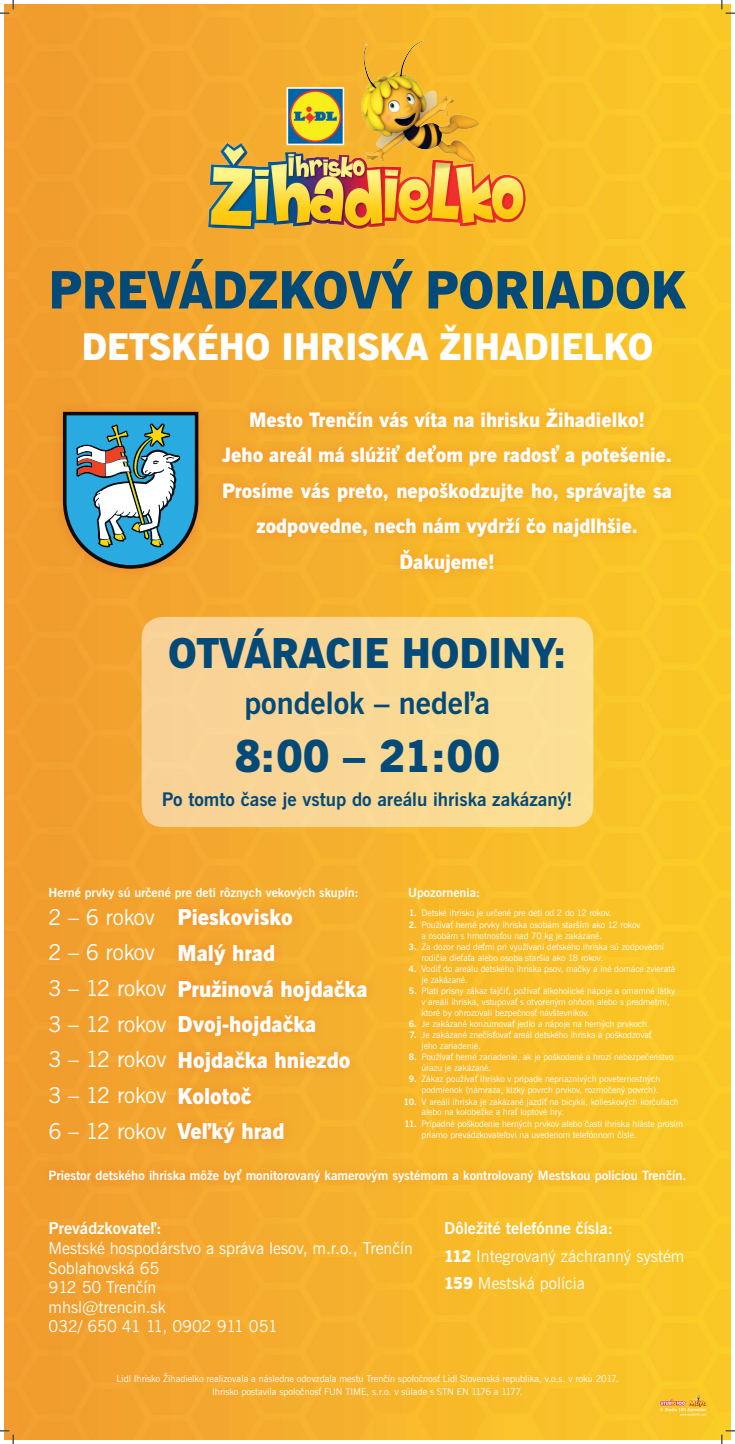
<style>
.page{position:relative;width:735px;height:1444px;background:#fff}
.page>*{position:absolute;margin:0;border:0;box-sizing:border-box;transform-origin:0 0}
.t1{font:51.19px "News Gothic X Bd BT";color:#044a79}
.t2{font:44.19px "News Gothic X Bd BT";color:#044a79}
.t3{font:41.06px "News Gothic X Bd BT";color:#044a79}
.t4{font:36.56px "News Gothic X Bd BT";color:#fff}
.t5{font:30.81px "News Gothic Bd BT";color:#044a79}
.t6{font:21.88px/35.6px "News Gothic X Bd BT";color:#fff}
.t7{font:21.88px/35.6px "News Gothic BT";color:#fff}
.t8{font:19.88px/35.5px "News Gothic X Bd BT";color:#fff;text-align:center}
.t9{font:18.75px "News Gothic Bd BT";color:#044a79}
.t10{font:16.38px/19.6px "News Gothic BT";color:#fff}
.t11{font:16.38px "News Gothic Bd BT";color:#fff}
.t12{font:12.81px "News Gothic Bd BT";color:#fff}
.t13{font:12.5px "News Gothic Bd BT";color:#fff}
.t14{font:9.38px/13.1px "News Gothic BT";color:#fff;text-align:center}
.t15{font:8.88px/10.9px "News Gothic BT";color:#fff}
.s1{font-family:"News Gothic Bd BT"}
.s2{font-family:"News Gothic X Bd BT"}
</style>
<div class="page">
<img style="left:4px;top:4px;width:727px;height:1435px">
<div style="left:167px;top:898px;width:211px;height:256px;background:#e51836;opacity:.2"></div>
<div style="left:142px;top:617px;width:451px;height:210px;background:#fad896;border-radius:21px"></div>
<div style="left:38px;top:1159px;width:658px;height:34px;background:#e51836;opacity:.2"></div>
<img style="left:208px;top:40px;width:319px;height:189px">
<img style="left:659px;top:1392px;width:49px;height:25px">
<div style="left:51px;top:397px;width:631px;height:186px;background:#e51836;opacity:.2"></div>
<svg style="left:63px;top:412px;width:135px;height:157px"></svg>
<svg style="left:0;top:0;width:14px;height:14px"></svg>
<svg style="left:0;top:1430px;width:14px;height:14px"></svg>
<svg style="left:721px;top:0;width:14px;height:14px"></svg>
<svg style="left:721px;top:1430px;width:14px;height:14px"></svg>
<h1 class="t1" style="left:49px;top:259px;width:639px">PREVÁDZKOVÝ PORIADOK</h1>
<h3 class="t4" style="left:82px;top:324px;width:573px">DETSKÉHO IHRISKA ŽIHADIELKO</h3>
<h3 class="t8" style="left:222px;top:403px;width:451px">Mesto Trenčín vás víta na ihrisku Žihadielko!<br>Jeho areál má slúžiť deťom pre radosť a potešenie.<br>Prosíme vás preto, nepoškodzujte ho, správajte sa zodpovedne, nech nám vydrží čo najdlhšie.<br>Ďakujeme!</h3>
<h3 class="t3" style="left:168px;top:628px;width:400px">OTVÁRACIE HODINY:</h3>
<h3 class="t5" style="left:244px;top:683px;width:247px">pondelok – nedeľa</h3>
<h2 class="t2" style="left:234px;top:729px;width:267px">8:00 – 21:00</h2>
<h3 class="t9" style="left:162px;top:787px;width:412px">Po tomto čase je vstup do areálu ihriska zakázaný!</h3>
<h3 class="t13" style="left:49px;top:884px;width:312px">Herné prvky sú určené pre deti rôznych vekových skupín:</h3>
<h3 class="t6" style="left:178px;top:901px;width:191px">Pieskovisko<br>Malý hrad<br>Pružinová hojdačka<br>Dvoj-hojdačka<br>Hojdačka hniezdo<br>Kolotoč<br>Veľký hrad</h3>
<h3 class="t7" style="left:49px;top:900px;width:119px">2 – 6 rokov<br>2 – 6 rokov<br>3 – 12 rokov<br>3 – 12 rokov<br>3 – 12 rokov<br>3 – 12 rokov<br>6 – 12 rokov</h3>
<h3 class="t13" style="left:408px;top:884px;width:73px">Upozornenia:</h3>
<p class="t15" style="left:409px;top:908px;width:204px"><span class="s1">1.</span> Detské ihrisko je určené pre deti od 2 do 12 rokov.</p>
<p class="t15" style="left:421px;top:919px;width:221px;text-indent:-13px"><span class="s1">2.</span> Používať herné prvky ihriska osobám starším ako 12 rokov a osobám s hmotnosťou nad 70 kg je zakázané.</p>
<p class="t15" style="left:421px;top:941px;width:244px;text-indent:-13px"><span class="s1">3.</span> Za dozor nad deťmi pri využívaní detského ihriska sú zodpovední rodičia dieťaťa alebo osoba staršia ako 18 rokov.</p>
<p class="t15" style="left:421px;top:963px;width:255px;text-indent:-13px"><span class="s1">4.</span> Vodiť do areálu detského ihriska psov, mačky a iné domáce zvieratá je zakázané.</p>
<p class="t15" style="left:421px;top:985px;width:255px;text-indent:-13px"><span class="s1">5.</span> Platí prísny zákaz fajčiť, požívať alkoholické nápoje a omamné látky v areáli ihriska, vstupovať s otvoreným ohňom alebo s predmetmi, ktoré by ohrozovali bezpečnosť návštevníkov.</p>
<p class="t15" style="left:409px;top:1018px;width:242px"><span class="s1">6.</span> Je zakázané konzumovať jedlo a nápoje na herných prvkoch.</p>
<p class="t15" style="left:421px;top:1029px;width:232px;text-indent:-12px"><span class="s1">7.</span> Je zakázané znečisťovať areál detského ihriska a poškodzovať jeho zariadenie.</p>
<p class="t15" style="left:421px;top:1052px;width:253px;text-indent:-13px"><span class="s1">8.</span> Používať herné zariadenie, ak je poškodené a hrozí nebezpečenstvo úrazu je zakázané.</p>
<p class="t15" style="left:409px;top:1074px;width:253px;text-align:right"><span class="s1">9.</span> Zákaz používať ihrisko v prípade nepriaznivých poveternostných podmienok (námraza, klzký povrch prvkov, rozmočený povrch).</p>
<p class="t15" style="left:421px;top:1096px;width:259px;text-indent:-18px"><span class="s1">10.</span> V areáli ihriska je zakázané jazdiť na bicykli, kolieskových korčuliach alebo na kolobežke a hrať loptové hry.</p>
<p class="t15" style="left:421px;top:1118px;width:263px;text-indent:-17px"><span class="s1">11.</span> Prípadné poškodenie herných prvkov alebo časti ihriska hláste prosím priamo prevádzkovateľovi na uvedenom telefónnom čísle.</p>
<h3 class="t12" style="left:49px;top:1167px;width:639px">Priestor detského ihriska môže byť monitorovaný kamerovým systémom a kontrolovaný Mestskou políciou Trenčín.</h3>
<h3 class="t11" style="left:49px;top:1217px;width:115px">Prevádzkovateľ:</h3>
<h3 class="t10" style="left:49px;top:1238px;width:366px">Mestské hospodárstvo a správa lesov, m.r.o., Trenčín<br>Soblahovská 65<br>912 50 Trenčín<br>mhsl@trencin.sk<br>032/ 650 41 11, 0902 911 051</h3>
<p class="t14" style="left:116px;top:1372px;width:504px">Lidl Ihrisko Žihadielko realizovala a následne odovzdala mestu Trenčín spoločnosť Lidl Slovenská republika, v.o.s. v roku 2017.<br>Ihrisko postavila spoločnosť FUN TIME, s.r.o. v súlade s STN EN 1176 a 1177.</p>
<h3 class="t11" style="left:444px;top:1217px;width:170px">Dôležité telefónne čísla:</h3>
<h3 class="t10" style="left:444px;top:1242px;width:242px;line-height:27.2px"><span class="s2">112</span> Integrovaný záchranný systém<br><span class="s2">159</span> Mestská polícia</h3>
</div>
